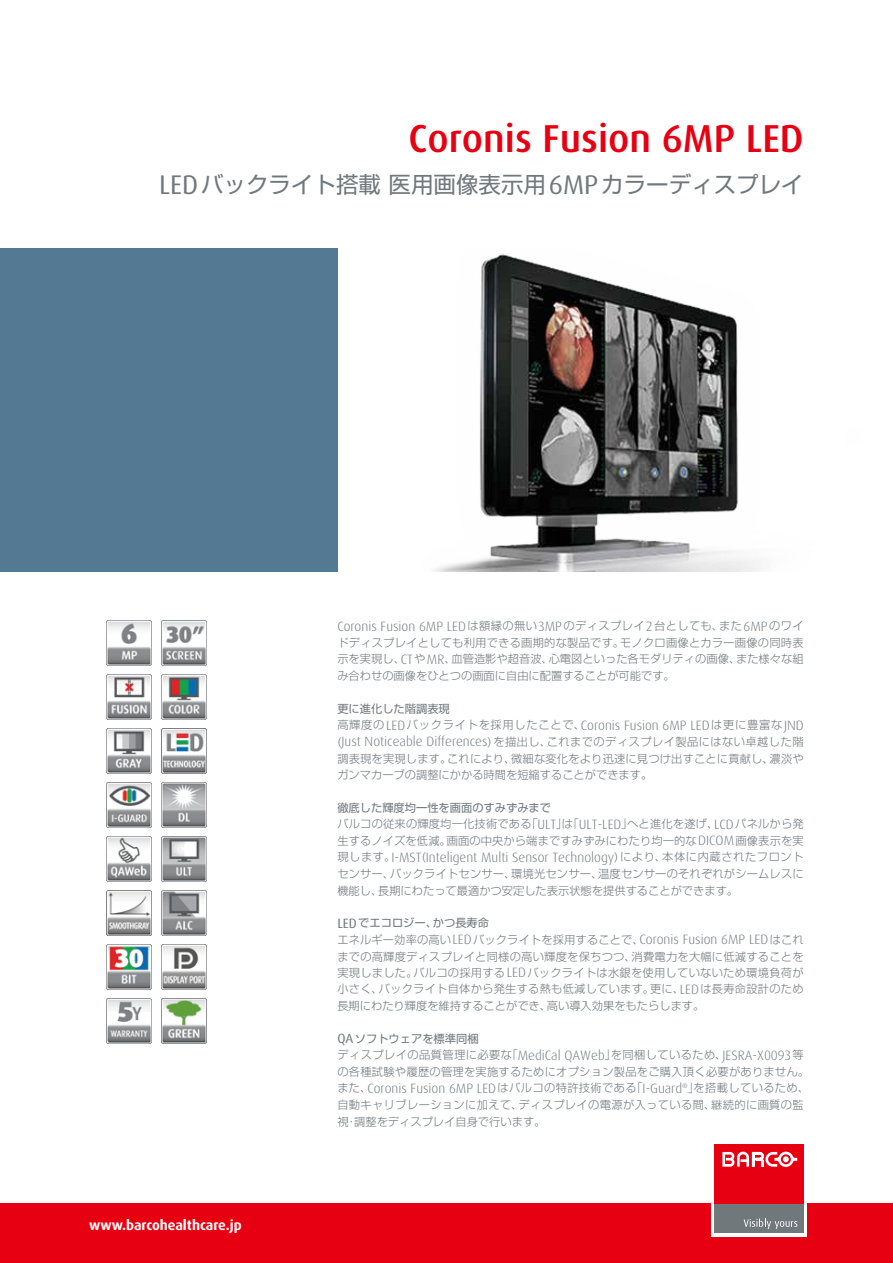
<style>
.page{position:relative;width:893px;height:1263px;background:#fff}
.page>*{position:absolute;margin:0;border:0;box-sizing:border-box;transform-origin:0 0}
.t1{font:500 39px "Dax Pro";color:#e60012}
.t2{font:22.5px "Shin Go Pr 6 N";color:#71787c}
.t3{font:700 13.95px "Dax";color:#fff}
.t4{font:300 13.5px "Dax Pro";color:#71787c}
.t5{font:300 11.25px/16.5px "Shin Go Pr 6 N";letter-spacing:.015em;color:#71787c}
.t6{font:300 11.25px/16.5px "Shin Go Pr 6 N";letter-spacing:.035em;color:#71787c}
.s1{font-family:"Dax Pro";font-size:27px}
.s2{font-family:"Shin Go Pr 6 N";font-size:11.25px}
.s3{font-family:"Dax Pro";font-size:13.5px}
.s4{font-weight:400}
.s5{font-family:"Dax Pro";font-weight:400;font-size:13.5px}
</style>
<div class="page">
<div style="left:0;top:1203px;width:893px;height:60px;background:#e60012"></div>
<div style="left:711px;top:1141px;width:96px;height:95px;background:#fff"></div>
<div style="left:714px;top:1203px;width:90px;height:30px;background:#71787c"></div>
<div style="left:714px;top:1144px;width:90px;height:59px;background:#e60012"></div>
<svg style="left:744px;top:1218px;width:53px;height:11px"></svg>
<svg style="left:722px;top:1152px;width:75px;height:15px"></svg>
<div style="left:0;top:248px;width:337px;height:323px;background:#547993"></div>
<img style="left:434px;top:254px;width:326px;height:317px">
<img style="left:106px;top:621px;width:45px;height:45px">
<img style="left:162px;top:621px;width:45px;height:45px">
<img style="left:106px;top:675px;width:45px;height:45px">
<img style="left:162px;top:675px;width:45px;height:45px">
<img style="left:106px;top:729px;width:45px;height:45px">
<img style="left:162px;top:729px;width:45px;height:45px">
<img style="left:106px;top:783px;width:45px;height:45px">
<img style="left:162px;top:783px;width:45px;height:45px">
<img style="left:106px;top:837px;width:45px;height:45px">
<img style="left:162px;top:837px;width:45px;height:45px">
<img style="left:106px;top:891px;width:45px;height:45px">
<img style="left:162px;top:891px;width:45px;height:45px">
<img style="left:106px;top:945px;width:45px;height:45px">
<img style="left:162px;top:945px;width:45px;height:45px">
<img style="left:106px;top:999px;width:45px;height:45px">
<img style="left:162px;top:999px;width:45px;height:45px">
<h1 class="t1" style="left:408px;top:113px;width:397px">Coronis Fusion 6MP LED</h1>
<h2 class="t2" style="left:159px;top:166px;width:646px"><span class="s1">LED</span>バックライト搭載 医用画像表示用<span class="s1">6MP</span>カラーディスプレイ</h2>
<p class="t3" style="left:89px;top:1217px;width:154px">www.barcohealthcare.jp</p>
<p class="t4" style="left:337px;top:617px;width:468px">Coronis Fusion 6MP LED<span class="s2">は額縁の無い</span>3MP<span class="s2">のディスプレイ</span>2<span class="s2">台としても、また</span>6MP<span class="s2">のワイ</span></p>
<p class="t5" style="left:337px;top:634px;width:468px;text-align:justify">ドディスプレイとしても利用できる画期的な製品です。モノクロ画像とカラー画像の同時表示を実現し、<span class="s3">CT</span>や<span class="s3">MR</span>、血管造影や超音波、心電図といった各モダリティの画像、また様々な組み合わせの画像をひとつの画面に自由に配置することが可能です。</p>
<p class="t5" style="left:337px;top:700px;width:468px"><span class="s4">更に進化した階調表現<br></span>高輝度の<span class="s3">LED</span>バックライトを採用したことで、<span class="s3">Coronis Fusion 6MP LED</span>は更に豊富な<span class="s3">JND </span>(<span class="s3">Just Noticeable Differences</span>)を描出し、これまでのディスプレイ製品にはない卓越した階調表現を実現します。これにより、微細な変化をより迅速に見つけ出すことに貢献し、濃淡やガンマカーブの調整にかかる時間を短縮することができます。</p>
<p class="t5" style="left:337px;top:799px;width:468px"><span class="s4">徹底した輝度均一性を画面のすみずみまで<br></span>バルコの従来の輝度均一化技術である「<span class="s3">ULT</span>」は「<span class="s3">ULT-LED</span>」へと進化を遂げ、<span class="s3">LCD</span>パネルから発生するノイズを低減。画面の中央から端まですみずみにわたり均一的な<span class="s3">DICOM</span>画像表示を実</p>
<p class="t4" style="left:337px;top:848px;width:468px"><span class="s2">現します。</span>I-MST<span class="s2">(</span>Inteligent Multi Sensor Technology<span class="s2">)により、本体に内蔵されたフロント</span></p>
<p class="t5" style="left:337px;top:865px;width:468px">センサー、バックライトセンサー、環境光センサー、温度センサーのそれぞれがシームレスに機能し、長期にわたって最適かつ安定した表示状態を提供することができます。</p>
<p class="t5" style="left:337px;top:914px;width:468px"><span class="s5">LED</span><span class="s4">でエコロジー、かつ長寿命<br></span>エネルギー効率の高い<span class="s3">LED</span>バックライトを採用することで、<span class="s3">Coronis Fusion 6MP LED</span>はこれまでの高輝度ディスプレイと同様の高い輝度を保ちつつ、消費電力を大幅に低減することを実現しました。バルコの採用する<span class="s3">LED</span>バックライトは水銀を使用していないため環境負荷が小さく、バックライト自体から発生する熱も低減しています。更に、<span class="s3">LED</span>は長寿命設計のため長期にわたり輝度を維持することができ、高い導入効果をもたらします。</p>
<p class="t6" style="left:337px;top:1029px;width:473px"><span class="s5">QA</span><span class="s4">ソフトウェアを標準同梱<br></span>ディスプレイの品質管理に必要な「<span class="s3">MediCal QAWeb</span>」を同梱しているため、<span class="s3">JESRA-X0093</span>等の各種試験や履歴の管理を実施するためにオプション製品をご購入頂く必要がありません。また、<span class="s3">Coronis Fusion 6MP LED</span>はバルコの特許技術である「<span class="s3">I-Guard</span><sup>®</sup>」を搭載しているため、自動キャリブレーションに加えて、ディスプレイの電源が入っている間、継続的に画質の監視・調整をディスプレイ自身で行います。</p>
</div>
